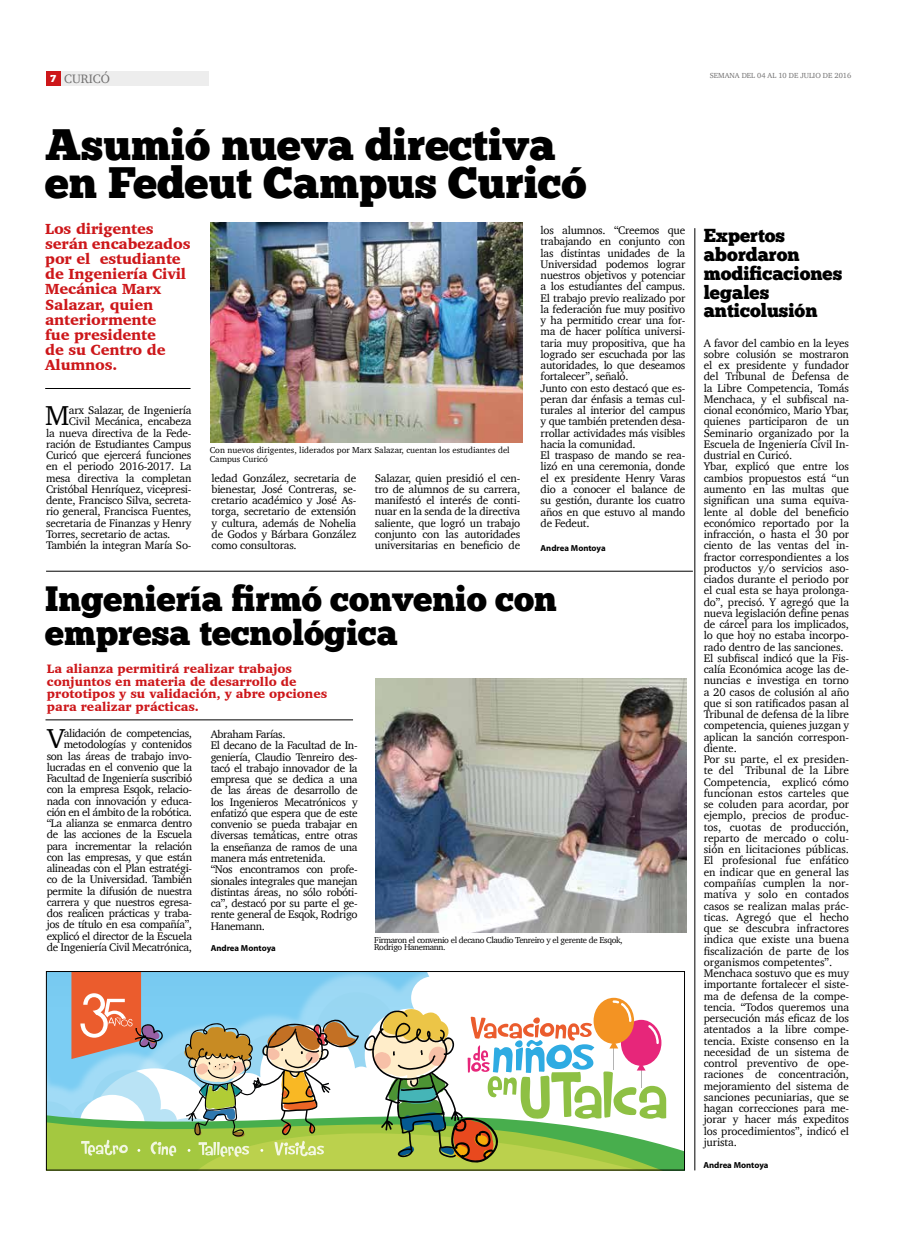
<style>
.page{position:relative;width:904px;height:1241px;background:#fff}
.page>*{position:absolute;margin:0;border:0;box-sizing:border-box;transform-origin:0 0}
.t1{font:43.75px/38.8px "Chunk Five Ex";color:#000}
.t2{font:35px/33.8px "Chunk Five Ex";color:#000}
.t3{font:28px "Charter";color:#000}
.t4{font:18.75px/18.8px "Chunk Five Ex";color:#000}
.t5{font:900 15px/15px "Charter";letter-spacing:-.01em;color:#cd171a}
.t6{font:900 12.5px/12.5px "Charter";color:#cd171a}
.t7{font:12.5px "Charter";color:#706f6f}
.t8{font:11.25px/11.2px "Charter";letter-spacing:-.02em;color:#000}
.t9{font:8.75px/8.8px "Charter";color:#000}
.t10{font:8.75px/7.5px "Charter";letter-spacing:-.04em;color:#000}
.t11{font:700 8.75px "Myriad Pro";letter-spacing:-.005em;color:#000}
.t12{font:7.5px "Charter";color:#706f6f}
.s1{font-family:"Chunk Five Ex";font-size:10px;color:#fff}
</style>
<div class="page">
<div style="left:46px;top:71px;width:15px;height:15px;background:#cd171a"></div>
<div style="left:62px;top:71px;width:147px;height:15px;background:#ededed"></div>
<img style="left:211px;top:222px;width:312px;height:220px">
<hr style="left:45px;top:388px;width:145px;height:1px;background:#000">
<hr style="left:45px;top:719px;width:308px;height:1px;background:#000">
<hr style="left:694px;top:228px;width:1px;height:942px;background:#000">
<img style="left:375px;top:678px;width:311px;height:253px">
<hr style="left:46px;top:571px;width:647px;height:1px;background:#000">
<svg style="left:48px;top:973px;width:634px;height:194px"></svg>
<div style="left:46px;top:971px;width:638px;height:198px;border:1px solid #000"></div>
<p class="t7" style="left:50px;top:68px;width:61px"><span class="s1">7</span> CURICÓ</p>
<h1 class="t1" style="left:45px;top:124px;width:543px">Asumió nueva directiva en Fedeut Campus Curicó</h1>
<h3 class="t5" style="left:45px;top:221px;width:147px">Los dirigentes serán encabezados por el estudiante de Ingeniería Civil<br>Mecánica Marx<br>Salazar, quien anteriormente<br>fue presidente<br>de su Centro de<br>Alumnos.</h3>
<h3 class="t3" style="left:45px;top:391px;width:26px">M</h3>
<p class="t8" style="left:69px;top:404px;width:124px">arx Salazar, de Ingeniería</p>
<p class="t8" style="left:69px;top:415px;width:124px">Civil Mecánica, encabeza</p>
<p class="t8" style="left:46px;top:427px;width:147px">la nueva directiva de la Fede-</p>
<p class="t8" style="left:46px;top:438px;width:147px">ración de Estudiantes Campus</p>
<p class="t8" style="left:46px;top:449px;width:147px">Curicó que ejercerá funciones</p>
<p class="t8" style="left:46px;top:460px;width:147px">en el periodo 2016-2017. La</p>
<p class="t8" style="left:46px;top:472px;width:147px">mesa directiva la completan</p>
<p class="t8" style="left:46px;top:483px;width:147px">Cristóbal Henríquez, vicepresi-</p>
<p class="t8" style="left:46px;top:494px;width:147px">dente, Francisco Silva, secreta-</p>
<p class="t8" style="left:46px;top:505px;width:147px">rio general, Francisca Fuentes,</p>
<p class="t8" style="left:46px;top:517px;width:147px">secretaria de Finanzas y Henry</p>
<p class="t8" style="left:46px;top:528px;width:126px">Torres, secretario de actas.</p>
<p class="t8" style="left:46px;top:539px;width:147px">También la integran María So-</p>
<p class="t9" style="left:210px;top:445px;width:301px">Con nuevos dirigentes, liderados por Marx Salazar, cuentan los estudiantes del<br>Campus Curicó</p>
<p class="t8" style="left:211px;top:472px;width:146px;text-align:justify">ledad González, secretaria de bienestar, José Contreras, se&shy;cretario académico y José As&shy;torga, secretario de extensión y cultura, además de Nohelia de Godos y Bárbara González como consultoras.</p>
<p class="t8" style="left:375px;top:472px;width:147px;text-align:justify">Salazar, quien presidió el cen&shy;tro de alumnos de su carrera, manifestó el interés de conti&shy;nuar en la senda de la directiva saliente, que logró un trabajo conjunto con las autoridades universitarias en beneficio de</p>
<p class="t8" style="left:540px;top:224px;width:146px">los alumnos. “Creemos que trabajando en conjunto con las distintas unidades de la<br>Universidad podemos lograr nuestros objetivos y potenciar a los estudiantes del campus.<br>El trabajo previo realizado por la federación fue muy positivo y ha permitido crear una for&shy;ma de hacer política universi&shy;taria muy propositiva, que ha logrado ser escuchada por las autoridades, lo que deseamos fortalecer”, señaló.<br>Junto con esto destacó que es&shy;peran dar énfasis a temas cul&shy;turales al interior del campus y que también pretenden desa&shy;rrollar actividades más visibles hacia la comunidad.<br>El traspaso de mando se rea&shy;lizó en una ceremonia, donde el ex presidente Henry Varas dio a conocer el balance de su gestión, durante los cuatro años en que estuvo al mando de Fedeut.</p>
<p class="t11" style="left:540px;top:542px;width:67px">Andrea Montoya</p>
<h2 class="t2" style="left:45px;top:581px;width:513px">Ingeniería firmó convenio con empresa tecnológica</h2>
<p class="t6" style="left:47px;top:662px;width:282px">La alianza permitirá realizar trabajos conjuntos en materia de desarrollo de prototipos y su validación, y abre opciones para realizar prácticas.</p>
<p class="t8" style="left:47px;top:727px;width:147px;text-align:right">alidación de competencias, metodologías y contenidos son las áreas de trabajo invo&shy;lucradas en el convenio que la<br>Facultad de Ingeniería suscribió con la empresa Esqok, relacio&shy;nada con innovación y educa&shy;ción en el ámbito de la robótica. “La alianza se enmarca dentro de las acciones de la Escuela para incrementar la relación con las empresas, y que están alineadas con el Plan estratégi&shy;co de la Universidad. También permite la difusión de nuestra carrera y que nuestros egresa&shy;dos realicen prácticas y traba&shy;jos de título en esa compañía”, explicó el director de la Escuela de Ingeniería Civil Mecatrónica,</p>
<p class="t8" style="left:211px;top:728px;width:148px">Abraham Farías.<br>El decano de la Facultad de In&shy;geniería, Claudio Tenreiro des&shy;tacó el trabajo innovador de la empresa que se dedica a una de las áreas de desarrollo de los Ingenieros Mecatrónicos y enfatizó que espera que de este convenio se pueda trabajar en diversas temáticas, entre otras la enseñanza de ramos de una manera más entretenida.<br>“Nos encontramos con profe&shy;sionales integrales que manejan distintas áreas, no sólo robóti&shy;ca”, destacó por su parte el ge&shy;rente general de Esqok, Rodrigo<br>Hanemann.</p>
<h3 class="t3" style="left:47px;top:714px;width:19px">V</h3>
<p class="t11" style="left:211px;top:941px;width:67px">Andrea Montoya</p>
<p class="t10" style="left:374px;top:935px;width:250px">Firmaron el convenio el decano Claudio Tenreiro y el gerente de Esqok,<br>Rodrigo Hanemann.</p>
<p class="t12" style="left:709px;top:69px;width:143px">SEMANA DEL 04 AL 10 DE JULIO DE 2016</p>
<h3 class="t4" style="left:703px;top:226px;width:140px">Expertos abordaron modificaciones legales anticolusión</h3>
<p class="t8" style="left:703px;top:337px;width:147px">A favor del cambio en la leyes sobre colusión se mostraron el ex presidente y fundador del Tribunal de Defensa de la Libre Competencia, Tomás<br>Menchaca, y el subfiscal na&shy;cional económico, Mario Ybar, quienes participaron de un<br>Seminario organizado por la<br>Escuela de Ingeniería Civil In&shy;dustrial en Curicó.<br>Ybar, explicó que entre los cambios propuestos está “un aumento en las multas que significan una suma equiva&shy;lente al doble del beneficio económico reportado por la infracción, o hasta el 30 por ciento de las ventas del in&shy;fractor correspondientes a los productos y/o servicios aso&shy;ciados durante el periodo por el cual esta se haya prolonga&shy;do”, precisó. Y agregó que la nueva legislación define penas de cárcel para los implicados, lo que hoy no estaba incorpo&shy;rado dentro de las sanciones.<br>El subfiscal indicó que la Fis&shy;calía Económica acoge las de&shy;nuncias e investiga en torno a 20 casos de colusión al año que si son ratificados pasan al<br>Tribunal de defensa de la libre competencia, quienes juzgan y aplican la sanción correspon&shy;diente.<br>Por su parte, el ex presiden&shy;te del Tribunal de la Libre<br>Competencia, explicó cómo funcionan estos carteles que se coluden para acordar, por ejemplo, precios de produc&shy;tos, cuotas de producción, reparto de mercado o colu&shy;sión en licitaciones públicas.<br>El profesional fue enfático en indicar que en general las compañías cumplen la nor&shy;mativa y solo en contados casos se realizan malas prác&shy;ticas. Agregó que el hecho que se descubra infractores indica que existe una buena fiscalización de parte de los organismos competentes”.<br>Menchaca sostuvo que es muy importante fortalecer el siste&shy;ma de defensa de la compe&shy;tencia. “Todos queremos una persecución más eficaz de los atentados a la libre compe&shy;tencia. Existe consenso en la necesidad de un sistema de control preventivo de ope&shy;raciones de concentración, mejoramiento del sistema de sanciones pecuniarias, que se hagan correcciones para me&shy;jorar y hacer más expeditos los procedimientos”, indicó el jurista.</p>
<p class="t11" style="left:703px;top:1159px;width:67px">Andrea Montoya</p>
</div>
